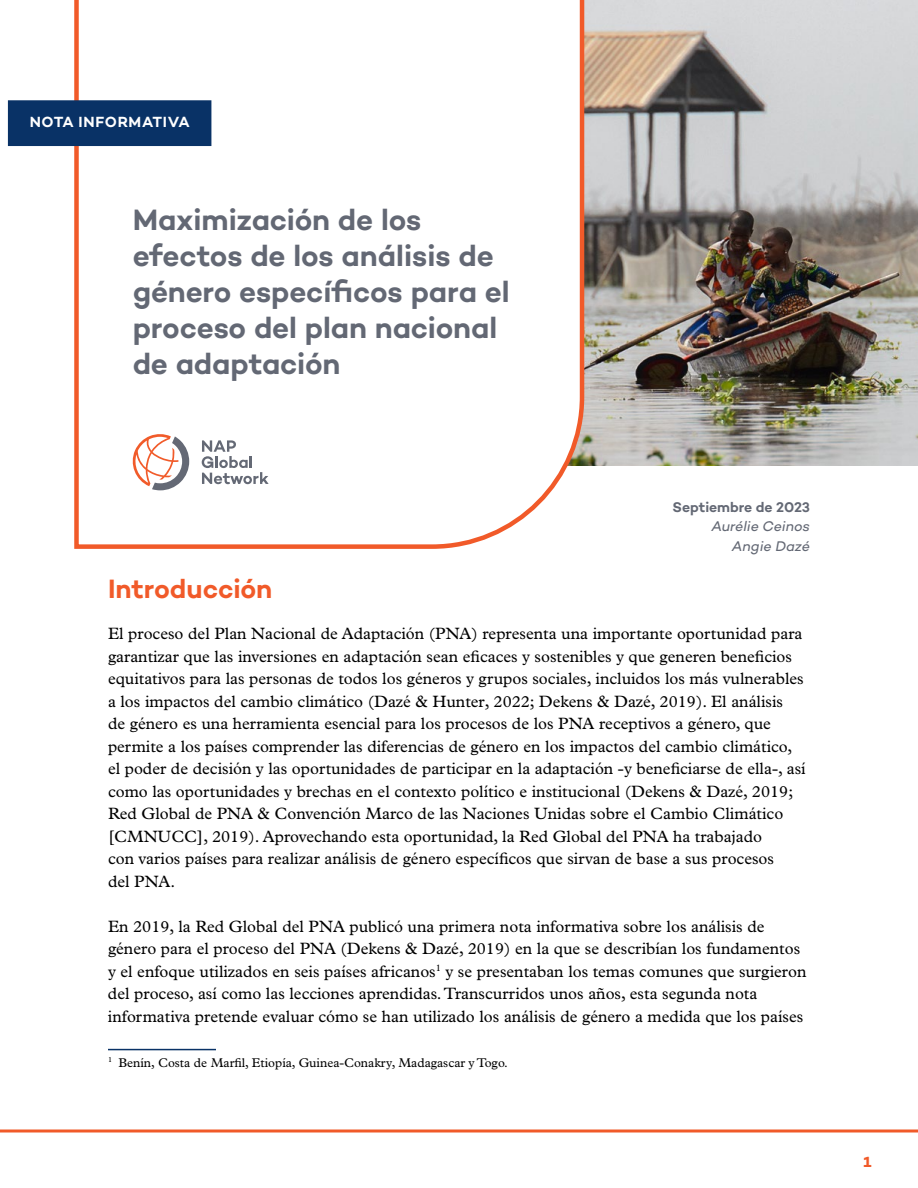
<style>
.page{position:relative;width:918px;height:1188px;background:#fff}
.page>*{position:absolute;margin:0;border:0;box-sizing:border-box;transform-origin:0 0}
.t1{font:600 30px/36px "Campton";letter-spacing:-.005em;color:#636874}
.t2{font:600 27px "Campton";letter-spacing:-.005em;color:#f15a29}
.t3{font:16.5px/22.5px "Plantin MT Pro";color:#000}
.t4{font:600 15px "Campton";letter-spacing:.04em;color:#fff}
.t5{font:700 15px "Campton";color:#f15a29}
.t6{font:italic 14.25px/19.5px "Campton";color:#636874;text-align:right}
.t7{font:600 14.25px "Campton";letter-spacing:-.01em;color:#636874}
.t8{font:12.75px "Plantin MT Pro";color:#000}
</style>
<div class="page">
<hr style="left:0;top:1130px;width:918px;height:2px;background:#f15a29">
<img style="left:587px;top:0;width:331px;height:466px">
<svg style="left:72px;top:0;width:515px;height:549px"></svg>
<div style="left:8px;top:100px;width:203px;height:46px;background:#093266;border:3px solid #093266"></div>
<hr style="left:108px;top:1049px;width:108px;height:1px;background:#093266">
<p class="t4" style="left:30px;top:113px;width:162px">NOTA INFORMATIVA</p>
<h1 class="t1" style="left:133px;top:201px;width:378px">Maximización de los efectos de los análisis de género específicos para el proceso del plan nacional de adaptación</h1>
<h2 class="t2" style="left:108px;top:572px;width:166px">Introducción</h2>
<p class="t7" style="left:673px;top:498px;width:139px">Septiembre de 2023</p>
<p class="t6" style="left:711px;top:516px;width:100px">Aurélie Ceinos<br>Angie Dazé</p>
<p class="t3" style="left:108px;top:622px;width:699px">El proceso del Plan Nacional de Adaptación (PNA) representa una importante oportunidad para garantizar que las inversiones en adaptación sean eficaces y sostenibles y que generen beneficios equitativos para las personas de todos los géneros y grupos sociales, incluidos los más vulnerables a los impactos del cambio climático (Dazé &amp; Hunter, 2022; Dekens &amp; Dazé, 2019). El análisis<br>de género es una herramienta esencial para los procesos de los PNA receptivos a género, que permite a los países comprender las diferencias de género en los impactos del cambio climático, el poder de decisión y las oportunidades de participar en la adaptación -y beneficiarse de ella-, así como las oportunidades y brechas en el contexto político e institucional (Dekens &amp; Dazé, 2019; Red Global de PNA &amp; Convención Marco de las Naciones Unidas sobre el Cambio Climático [CMNUCC], 2019). Aprovechando esta oportunidad, la Red Global del PNA ha trabajado<br>con varios países para realizar análisis de género específicos que sirvan de base a sus procesos<br>del PNA.</p>
<p class="t3" style="left:108px;top:915px;width:700px">En 2019, la Red Global del PNA publicó una primera nota informativa sobre los análisis de género para el proceso del PNA (Dekens &amp; Dazé, 2019) en la que se describían los fundamentos y el enfoque utilizados en seis países africanos<sup>1</sup> y se presentaban los temas comunes que surgieron del proceso, así como las lecciones aprendidas. Transcurridos unos años, esta segunda nota informativa pretende evaluar cómo se han utilizado los análisis de género a medida que los países</p>
<p class="t8" style="left:108px;top:1055px;width:402px"><sup>1</sup> Benín, Costa de Marfil, Etiopía, Guinea-Conakry, Madagascar y Togo.</p>
<p class="t5" style="left:864px;top:1152px;width:9px">1</p>
</div>
